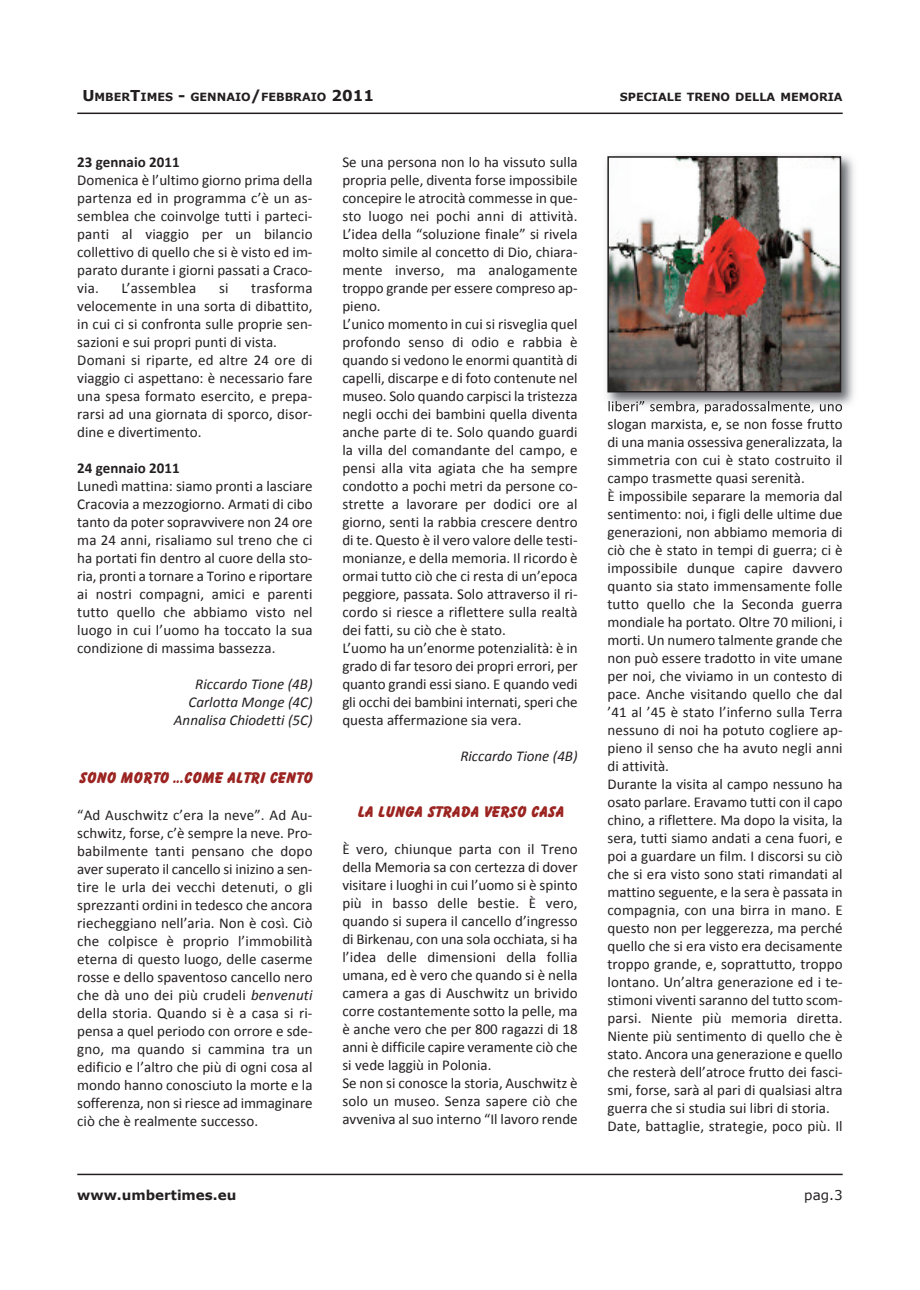
<style>
.page{position:relative;width:920px;height:1290px;background:#fff}
.page>*{position:absolute;margin:0;border:0;box-sizing:border-box;transform-origin:0 0}
.t1{font:15px/18px "Calibri";color:#231f20}
.t2{font:italic 15px/18px "Calibri";color:#231f20;text-align:right}
.t3{font:15px "Balloonist SF Bold";color:#9b2320}
.t4{font:700 15px "Calibri";color:#231f20}
.t5{font:700 13.5px "Verdana";color:#231f20}
.t6{font:13.5px "Verdana";color:#231f20}
.t7{font:700 11.25px "Verdana";color:#231f20}
.s1{font-size:15px}
.s2{font-style:italic}
</style>
<div class="page">
<hr style="left:77px;top:113px;width:766px;height:1px;background:#231f20">
<hr style="left:77px;top:1174px;width:766px;height:1px;background:#231f20">
<img style="left:606px;top:155px;width:248px;height:257px">
<img style="left:608px;top:401px;width:27px;height:10px">
<img style="left:610px;top:159px;width:228px;height:230px">
<div style="left:607px;top:156px;width:234px;height:236px;border:2px solid #231f20"></div>
<p class="t7" style="left:82px;top:90px;width:293px"><span class="s1">U</span>MBER<span class="s1">T</span>IMES <span class="s1">-</span> GENNAIO<span class="s1">/</span>FEBBRAIO <span class="s1">2011</span></p>
<p class="t7" style="left:620px;top:90px;width:224px">SPECIALE TRENO DELLA MEMORIA</p>
<p class="t4" style="left:77px;top:155px;width:104px">23 gennaio 2011</p>
<p class="t1" style="left:77px;top:172px;width:237px;text-align:justify">Domenica è l’ultimo giorno prima della partenza ed in programma c’è un as&shy;semblea che coinvolge tutti i parteci&shy;panti al viaggio per un bilancio collettivo di quello che si è visto ed im&shy;parato durante i giorni passati a Craco&shy;via.</p>
<p class="t1" style="left:77px;top:280px;width:237px;text-indent:174px">trasforma velocemente in una sorta di dibattito, in cui ci si confronta sulle proprie sen&shy;sazioni e sui propri punti di vista.<br>Domani si riparte, ed altre 24 ore di viaggio ci aspettano: è necessario fare una spesa formato esercito, e prepa&shy;rarsi ad una giornata di sporco, disor&shy;dine e divertimento.</p>
<p class="t4" style="left:77px;top:461px;width:104px">24 gennaio 2011</p>
<p class="t1" style="left:77px;top:478px;width:237px;text-align:justify">Lunedì mattina: siamo pronti a lasciare Cracovia a mezzogiorno. Armati di cibo tanto da poter sopravvivere non 24 ore ma 24 anni, risaliamo sul treno che ci ha portati fin dentro al cuore della sto&shy;ria, pronti a tornare a Torino e riportare ai nostri compagni, amici e parenti tutto quello che abbiamo visto nel luogo in cui l’uomo ha toccato la sua condizione di massima bassezza.</p>
<p class="t2" style="left:174px;top:676px;width:140px">Riccardo Tione (4B)<br>Carlotta Monge (4C)<br>Annalisa Chiodetti (5C)</p>
<p class="t1" style="left:122px;top:280px;width:76px">L’assemblea</p>
<p class="t1" style="left:219px;top:280px;width:11px">si</p>
<p class="t3" style="left:78px;top:772px;width:235px">SONO MORTO ...COME ALTRI CENTO</p>
<p class="t1" style="left:77px;top:808px;width:237px;text-align:justify">“Ad Auschwitz c’era la neve”. Ad Au&shy;schwitz, forse, c’è sempre la neve. Pro&shy;babilmente tanti pensano che dopo aver superato il cancello si inizino a sen&shy;tire le urla dei vecchi detenuti, o gli sprezzanti ordini in tedesco che ancora riecheggiano nell’aria. Non è così. Ciò che colpisce è proprio l’immobilità eterna di questo luogo, delle caserme rosse e dello spaventoso cancello nero che dà uno dei più crudeli <span class="s2">benvenuti </span>della storia. Quando si è a casa si ri&shy;pensa a quel periodo con orrore e sde&shy;gno, ma quando si cammina tra un edificio e l’altro che più di ogni cosa al mondo hanno conosciuto la morte e la sofferenza, non si riesce ad immaginare ciò che è realmente successo.</p>
<p class="t1" style="left:342px;top:154px;width:237px">Se una persona non lo ha vissuto sulla propria pelle, diventa forse impossibile concepire le atrocità commesse in que&shy;sto luogo nei pochi anni di attività.<br>L’idea della “soluzione finale” si rivela molto simile al concetto di Dio, chiara&shy;mente inverso, ma analogamente troppo grande per essere compreso ap&shy;pieno.<br>L’unico momento in cui si risveglia quel profondo senso di odio e rabbia è quando si vedono le enormi quantità di capelli, discarpe e di foto contenute nel museo. Solo quando carpisci la tristezza negli occhi dei bambini quella diventa anche parte di te. Solo quando guardi la villa del comandante del campo, e pensi alla vita agiata che ha sempre condotto a pochi metri da persone co&shy;strette a lavorare per dodici ore al giorno, senti la rabbia crescere dentro di te. Questo è il vero valore delle testi&shy;monianze, e della memoria. Il ricordo è ormai tutto ciò che ci resta di un’epoca peggiore, passata. Solo attraverso il ri&shy;cordo si riesce a riflettere sulla realtà dei fatti, su ciò che è stato.<br>L’uomo ha un’enorme potenzialità: è in grado di far tesoro dei propri errori, per quanto grandi essi siano. E quando vedi gli occhi dei bambini internati, speri che questa affermazione sia vera.</p>
<p class="t2" style="left:460px;top:748px;width:119px">Riccardo Tione (4B)</p>
<p class="t3" style="left:357px;top:806px;width:208px">LA LUNGA STRADA VERSO CASA</p>
<p class="t1" style="left:342px;top:841px;width:237px">È vero, chiunque parta con il Treno della Memoria sa con certezza di dover visitare i luoghi in cui l’uomo si è spinto più in basso delle bestie. È vero, quando si supera il cancello d’ingresso di Birkenau, con una sola occhiata, si ha l’idea delle dimensioni della follia umana, ed è vero che quando si è nella camera a gas di Auschwitz un brivido corre costantemente sotto la pelle, ma è anche vero che per 800 ragazzi di 18 anni è difficile capire veramente ciò che si vede laggiù in Polonia.<br>Se non si conosce la storia, Auschwitz è solo un museo. Senza sapere ciò che avveniva al suo interno “Il lavoro rende</p>
<p class="t1" style="left:607px;top:416px;width:237px">slogan marxista, e, se non fosse frutto di una mania ossessiva generalizzata, la simmetria con cui è stato costruito il campo trasmette quasi serenità.<br>È impossibile separare la memoria dal sentimento: noi, i figli delle ultime due generazioni, non abbiamo memoria di ciò che è stato in tempi di guerra; ci è impossibile dunque capire davvero quanto sia stato immensamente folle tutto quello che la Seconda guerra mondiale ha portato. Oltre 70 milioni, i morti. Un numero talmente grande che non può essere tradotto in vite umane per noi, che viviamo in un contesto di pace. Anche visitando quello che dal ’41 al ’45 è stato l’inferno sulla Terra nessuno di noi ha potuto cogliere ap&shy;pieno il senso che ha avuto negli anni di attività.<br>Durante la visita al campo nessuno ha osato parlare. Eravamo tutti con il capo chino, a riflettere. Ma dopo la visita, la sera, tutti siamo andati a cena fuori, e poi a guardare un film. I discorsi su ciò che si era visto sono stati rimandati al mattino seguente, e la sera è passata in compagnia, con una birra in mano. E questo non per leggerezza, ma perché quello che si era visto era decisamente troppo grande, e, soprattutto, troppo lontano. Un’altra generazione ed i te&shy;stimoni viventi saranno del tutto scom&shy;parsi. Niente più memoria diretta.<br>Niente più sentimento di quello che è stato. Ancora una generazione e quello che resterà dell’atroce frutto dei fasci&shy;smi, forse, sarà al pari di qualsiasi altra guerra che si studia sui libri di storia.<br>Date, battaglie, strategie, poco più. Il</p>
<p class="t5" style="left:77px;top:1186px;width:161px">WWW.UMBERTIMES.EU</p>
<p class="t6" style="left:804px;top:1186px;width:40px">pag.3</p>
</div>
